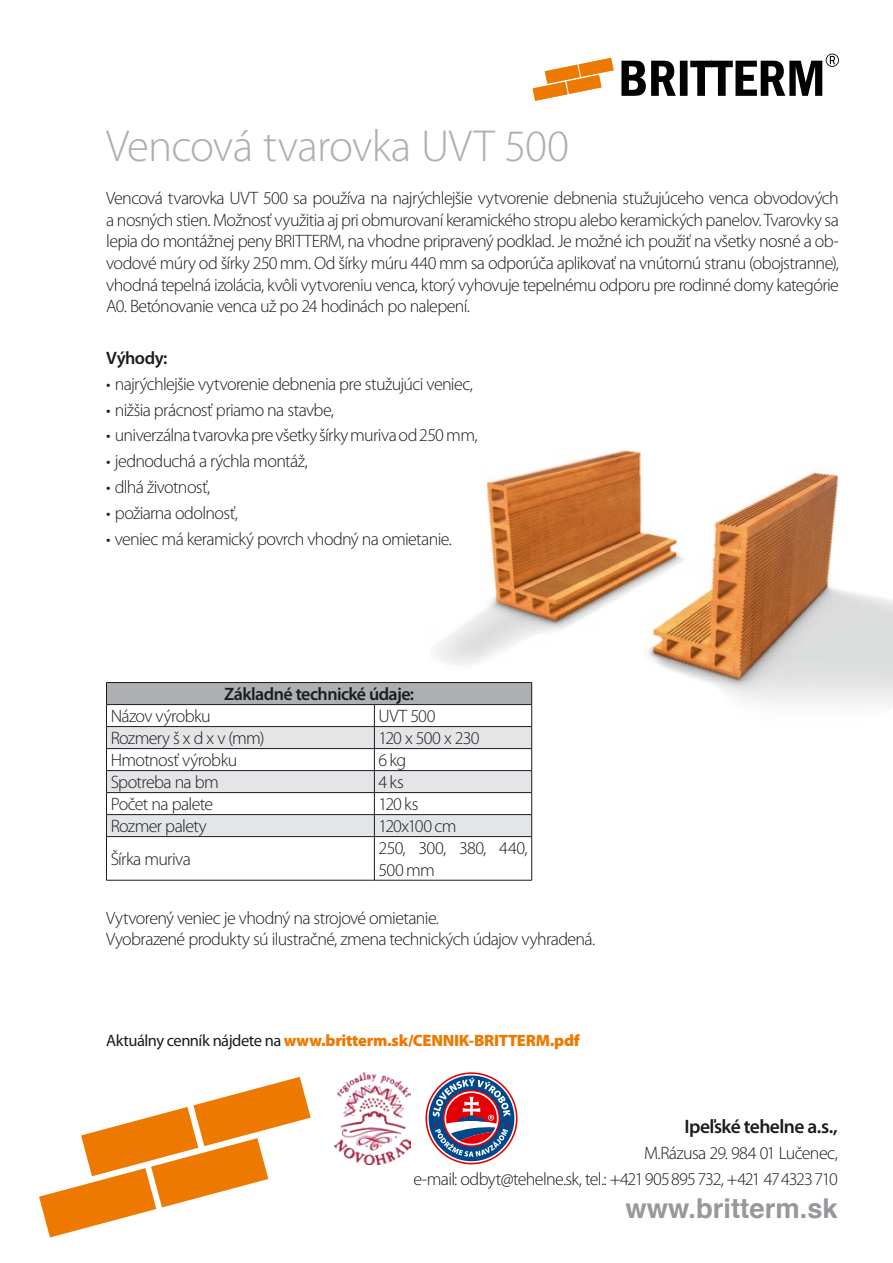
<style>
.page{position:relative;width:893px;height:1263px;background:#fff}
.page>*{position:absolute;margin:0;border:0;box-sizing:border-box;transform-origin:0 0}
.Nadpis{font:300 45px "Myriad Pro";letter-spacing:-.015em;color:#aeafb2}
.t1{font:700 27.45px "Helvetica";color:#98989c}
.t2{font:600 19.5px "Myriad Pro";letter-spacing:-.03em;color:#1b1c20}
.Bežný_text{font:300 18px/21.6px "Myriad Pro";letter-spacing:-.04em;color:#1b1c20;text-align:right}
.podnadpis{font:600 18px "Myriad Pro";letter-spacing:-.03em;color:#1b1c20}
.t3{font:900 16.5px "Myriad Pro";letter-spacing:-.015em;color:#ee7900}
.s1{font-weight:400;color:#1b1c20}
</style>
<div class="page">
<svg style="left:39px;top:1077px;width:272px;height:160px"></svg>
<svg style="left:621px;top:54px;width:218px;height:42px"></svg>
<svg style="left:533px;top:58px;width:81px;height:43px"></svg>
<svg style="left:425px;top:1072px;width:92px;height:92px"></svg>
<svg style="left:427px;top:1074px;width:89px;height:89px"></svg>
<div style="left:429px;top:1075px;width:85px;height:86px;background:#00488c;border-radius:50%"></div>
<svg style="left:433px;top:1078px;width:77px;height:79px"></svg>
<img style="left:335px;top:1072px;width:76px;height:92px">
<img style="left:435px;top:450px;width:458px;height:298px">
<div style="left:106px;top:682px;width:426px;height:22px;background:#aeafb2"></div>
<svg style="left:107px;top:705px;width:424px;height:175px"></svg>
<svg style="left:107px;top:727px;width:424px;height:109px;fill:#e3e5e6"></svg>
<hr style="left:106px;top:682px;width:268px;height:1px;background:#1b1c20">
<hr style="left:374px;top:682px;width:158px;height:1px;background:#1b1c20">
<hr style="left:374px;top:704px;width:158px;height:1px;background:#1b1c20">
<hr style="left:106px;top:726px;width:268px;height:1px;background:#1b1c20">
<hr style="left:374px;top:726px;width:158px;height:1px;background:#1b1c20">
<hr style="left:106px;top:748px;width:268px;height:1px;background:#1b1c20">
<hr style="left:374px;top:748px;width:158px;height:1px;background:#1b1c20">
<hr style="left:106px;top:770px;width:268px;height:1px;background:#1b1c20">
<hr style="left:374px;top:770px;width:158px;height:1px;background:#1b1c20">
<hr style="left:106px;top:792px;width:268px;height:1px;background:#1b1c20">
<hr style="left:374px;top:792px;width:158px;height:1px;background:#1b1c20">
<hr style="left:106px;top:814px;width:268px;height:1px;background:#1b1c20">
<hr style="left:374px;top:814px;width:158px;height:1px;background:#1b1c20">
<svg style="left:531px;top:683px;width:1px;height:153px"></svg>
<hr style="left:106px;top:836px;width:268px;height:1px;background:#1b1c20">
<hr style="left:374px;top:836px;width:158px;height:1px;background:#1b1c20">
<hr style="left:531px;top:837px;width:1px;height:43px;background:#1b1c20">
<hr style="left:106px;top:880px;width:268px;height:1px;background:#1b1c20">
<hr style="left:374px;top:880px;width:158px;height:1px;background:#1b1c20">
<hr style="left:106px;top:704px;width:268px;height:1px;background:#1b1c20">
<svg style="left:106px;top:683px;width:1px;height:153px"></svg>
<svg style="left:374px;top:705px;width:1px;height:131px"></svg>
<hr style="left:106px;top:837px;width:1px;height:43px;background:#1b1c20">
<hr style="left:374px;top:837px;width:1px;height:43px;background:#1b1c20">
<p class="Nadpis" style="left:106px;top:122px;width:464px">Vencová tvarovka UVT 500</p>
<p class="Bežný_text" style="left:106px;top:188px;width:734px;text-align:justify">Vencová tvarovka UVT 500 sa používa na najrýchlejšie vytvorenie debnenia stužujúceho venca obvodových a nosných stien. Možnosť využitia aj pri obmurovaní keramického stropu alebo keramických panelov. Tvarovky sa lepia do montážnej peny BRITTERM, na vhodne pripravený podklad. Je možné ich použiť na všetky nosné a ob&shy;vodové múry od šírky 250 mm. Od šírky múru 440 mm sa odporúča aplikovať na vnútornú stranu (obojstranne), vhodná tepelná izolácia, kvôli vytvoreniu venca, ktorý vyhovuje tepelnému odporu pre rodinné domy kategórie A0. Betónovanie venca už po 24 hodinách po nalepení.</p>
<p class="podnadpis" style="left:106px;top:346px;width:63px">Výhody:</p>
<p class="Bežný_text" style="left:106px;top:373px;width:368px">• najrýchlejšie vytvorenie debnenia pre stužujúci veniec,</p>
<p class="Bežný_text" style="left:106px;top:399px;width:229px">• nižšia prácnosť priamo na stavbe,</p>
<p class="Bežný_text" style="left:106px;top:425px;width:373px">• univerzálna tvarovka pre všetky šírky muriva od 250 mm,</p>
<p class="Bežný_text" style="left:106px;top:451px;width:203px">• jednoduchá a rýchla montáž,</p>
<p class="Bežný_text" style="left:106px;top:477px;width:106px">• dlhá životnosť,</p>
<p class="Bežný_text" style="left:106px;top:502px;width:133px">• požiarna odolnosť,</p>
<p class="Bežný_text" style="left:106px;top:528px;width:347px">• veniec má keramický povrch vhodný na omietanie.</p>
<p class="podnadpis" style="left:224px;top:683px;width:192px">Základné technické údaje:</p>
<p class="Bežný_text" style="left:111px;top:706px;width:101px">Názov výrobku</p>
<p class="Bežný_text" style="left:379px;top:706px;width:58px">UVT 500</p>
<p class="Bežný_text" style="left:111px;top:728px;width:155px">Rozmery š x d x v (mm)</p>
<p class="Bežný_text" style="left:379px;top:728px;width:103px">120 x 500 x 230</p>
<p class="Bežný_text" style="left:111px;top:750px;width:128px">Hmotnosť výrobku</p>
<p class="Bežný_text" style="left:379px;top:750px;width:29px">6kg</p>
<p class="Bežný_text" style="left:111px;top:772px;width:110px">Spotreba na bm</p>
<p class="Bežný_text" style="left:379px;top:772px;width:27px">4ks</p>
<p class="Bežný_text" style="left:111px;top:794px;width:104px">Počet na palete</p>
<p class="Bežný_text" style="left:379px;top:794px;width:41px">120 ks</p>
<p class="Bežný_text" style="left:111px;top:816px;width:98px">Rozmer palety</p>
<p class="Bežný_text" style="left:379px;top:816px;width:79px">120x100 cm</p>
<p class="Bežný_text" style="left:111px;top:849px;width:82px">Šírka muriva</p>
<p class="Bežný_text" style="left:379px;top:838px;width:150px;text-align:left">250, 300, 380, 440,<br>500mm</p>
<p class="Bežný_text" style="left:106px;top:907px;width:334px">Vytvorený veniec je vhodný na strojové omietanie.</p>
<p class="Bežný_text" style="left:106px;top:929px;width:490px">Vyobrazené produkty sú ilustračné, zmena technických údajov vyhradená.</p>
<p class="t3" style="left:106px;top:1031px;width:475px"><span class="s1">Aktuálny cenník nájdete na</span> www.britterm.sk/CENNIK-BRITTERM.pdf</p>
<p class="t2" style="left:685px;top:1114px;width:155px">Ipeľské tehelne a.s.,</p>
<p class="Bežný_text" style="left:413px;top:1140px;width:426px;line-height:25.8px">M.Rázusa 29. 984 01 Lučenec,<br>e-mail: odbyt@tehelne.sk, tel.: +421905895732, +421 474323710</p>
<h2 class="t1" style="left:625px;top:1186px;width:214px">www.britterm.sk</h2>
</div>
